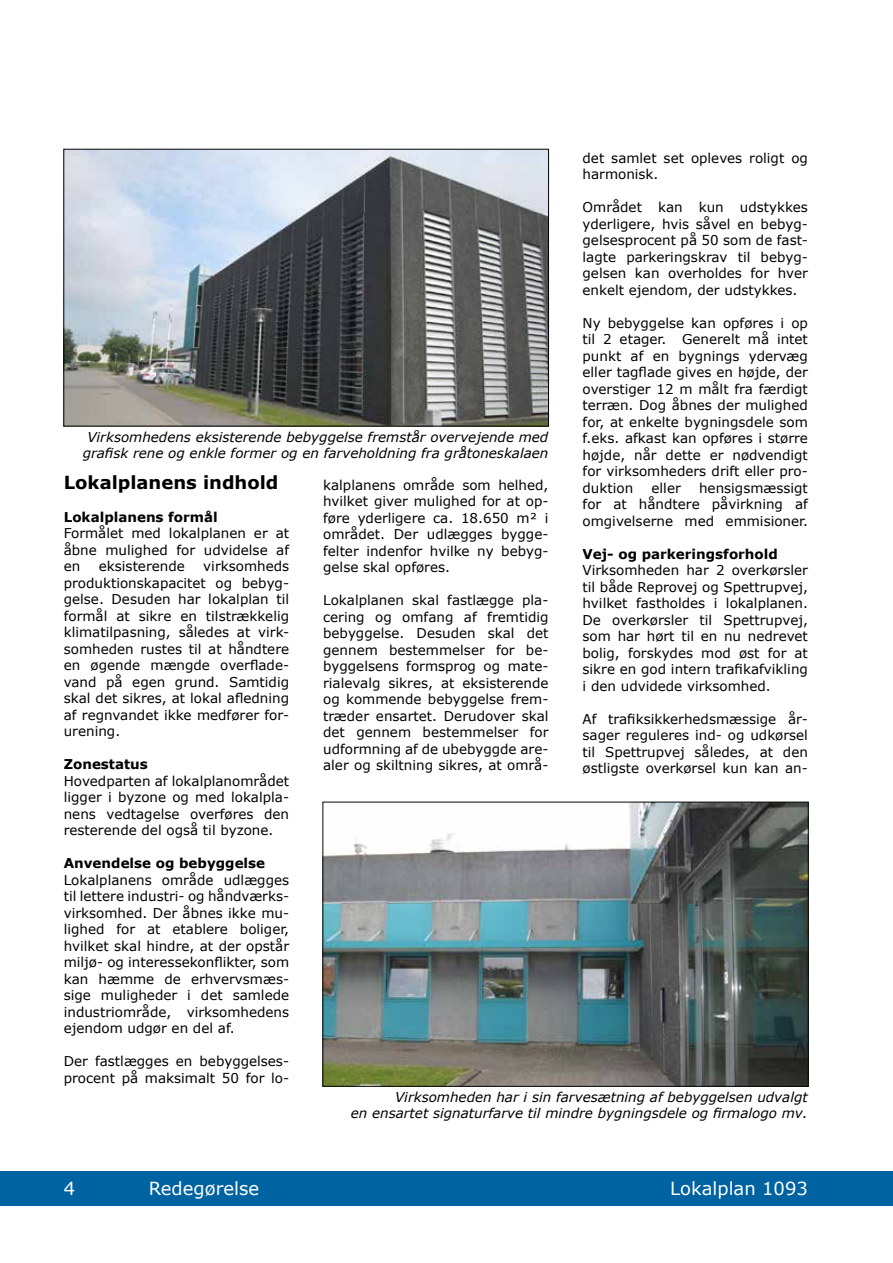
<style>
.page{position:relative;width:893px;height:1263px;background:#fff}
.page>*{position:absolute;margin:0;border:0;box-sizing:border-box;transform-origin:0 0}
.t1{font:18px "Verdana";color:#fff}
.t2{font:700 18px "Verdana";color:#000}
.t3{font:13.5px/16.5px "Verdana";color:#000;text-align:justify}
.t4{font:italic 13.5px/16.2px "Verdana";color:#000;text-align:center}
.t5{font:700 13.5px "Verdana";color:#000}
</style>
<div class="page">
<div style="left:0;top:1171px;width:893px;height:34px;background:#0063a1"></div>
<img style="left:65px;top:151px;width:482px;height:273px">
<div style="left:63px;top:149px;width:486px;height:277px;border:1px solid #020203"></div>
<img style="left:324px;top:804px;width:483px;height:281px">
<div style="left:322px;top:802px;width:487px;height:285px;border:1px solid #040706"></div>
<p class="t4" style="left:83px;top:428px;width:467px">Virksomhedens eksisterende bebyggelse fremstår overvejende med grafisk rene og enkle former og en farveholdning fra gråtoneskalaen</p>
<h1 class="t2" style="left:64px;top:469px;width:216px">Lokalplanens indhold</h1>
<p class="t5" style="left:64px;top:507px;width:156px">Lokalplanens formål</p>
<p class="t3" style="left:64px;top:525px;width:227px">Formålet med lokalplanen er at åbne mulighed for udvidelse af en</p>
<p class="t3" style="left:64px;top:558px;width:227px;text-indent:140px">virksomheds produktionskapacitet og bebyg&shy;gelse. Desuden har lokalplan til formål at sikre en tilstrækkelig klimatilpasning, således at virk&shy;somheden rustes til at håndtere en øgende mængde overflade&shy;vand på egen grund. Samtidig skal det sikres, at lokal afledning af regnvandet ikke medfører for&shy;urening.</p>
<p class="t5" style="left:64px;top:755px;width:86px">Zonestatus</p>
<p class="t3" style="left:64px;top:772px;width:227px">Hovedparten af lokalplanområdet ligger i byzone og med lokalpla&shy;nens vedtagelse overføres den resterende del også til byzone.</p>
<p class="t5" style="left:64px;top:853px;width:203px">Anvendelse og bebyggelse</p>
<p class="t3" style="left:64px;top:871px;width:227px">Lokalplanens område udlægges til lettere industri- og håndværks&shy;virksomhed. Der åbnes ikke mu&shy;lighed for at etablere boliger, hvilket skal hindre, at der opstår miljø- og interessekonflikter, som kan hæmme de erhvervsmæs&shy;sige muligheder i det samlede industriområde, virksomhedens ejendom udgør en del af.</p>
<p class="t3" style="left:64px;top:1053px;width:227px">Der fastlægges en bebyggelses&shy;procent på maksimalt 50 for lo-</p>
<p class="t3" style="left:99px;top:558px;width:87px">eksisterende</p>
<p class="t3" style="left:323px;top:476px;width:227px">kalplanens område som helhed, hvilket giver mulighed for at op&shy;føre yderligere ca. 18.650 m² i området. Der udlægges bygge&shy;felter indenfor hvilke ny bebyg&shy;gelse skal opføres.</p>
<p class="t3" style="left:323px;top:592px;width:227px">Lokalplanen skal fastlægge pla&shy;cering og omfang af fremtidig bebyggelse. Desuden skal det gennem bestemmelser for be&shy;byggelsens formsprog og mate&shy;rialevalg sikres, at eksisterende og kommende bebyggelse frem&shy;træder ensartet. Derudover skal det gennem bestemmelser for udformning af de ubebyggde are&shy;aler og skiltning sikres, at områ-</p>
<p class="t3" style="left:583px;top:149px;width:227px">det samlet set opleves roligt og harmonisk.</p>
<p class="t3" style="left:583px;top:199px;width:227px">Området kan kun udstykkes yderligere, hvis såvel en bebyg&shy;gelsesprocent på 50 som de fast&shy;lagte parkeringskrav til bebyg&shy;gelsen kan overholdes for hver enkelt ejendom, der udstykkes.</p>
<p class="t3" style="left:583px;top:314px;width:227px">Ny bebyggelse kan opføres i op til 2 etager. Generelt må intet punkt af en bygnings ydervæg eller tagflade gives en højde, der overstiger 12 m målt fra færdigt terræn. Dog åbnes der mulighed for, at enkelte bygningsdele som f.eks. afkast kan opføres i større højde, når dette er nødvendigt for virksomheders drift eller pro&shy;duktion</p>
<p class="t3" style="left:583px;top:479px;width:227px;text-indent:117px">hensigsmæssigt for at håndtere påvirkning af omgivelserne med emmisioner.</p>
<p class="t5" style="left:583px;top:544px;width:197px">Vej- og parkeringsforhold</p>
<p class="t3" style="left:583px;top:562px;width:227px">Virksomheden har 2 overkørsler til både Reprovej og Spettrupvej, hvilket fastholdes i lokalplanen.<br>De overkørsler til Spettrupvej, som har hørt til en nu nedrevet bolig, forskydes mod øst for at sikre en god intern trafikafvikling i den udvidede virksomhed.</p>
<p class="t3" style="left:583px;top:710px;width:227px">Af trafiksikkerhedsmæssige år&shy;sager reguleres ind- og udkørsel til Spettrupvej således, at den østligste overkørsel kun kan an-</p>
<p class="t3" style="left:652px;top:479px;width:31px">eller</p>
<p class="t4" style="left:351px;top:1088px;width:458px;text-align:right">Virksomheden har i sin farvesætning af bebyggelsen udvalgt<br>en ensartet signaturfarve til mindre bygningsdele og firmalogo mv.</p>
<h1 class="t1" style="left:64px;top:1176px;width:13px">4</h1>
<h1 class="t1" style="left:149px;top:1176px;width:112px">Redegørelse</h1>
<h1 class="t1" style="left:670px;top:1176px;width:139px">Lokalplan 1093</h1>
</div>
